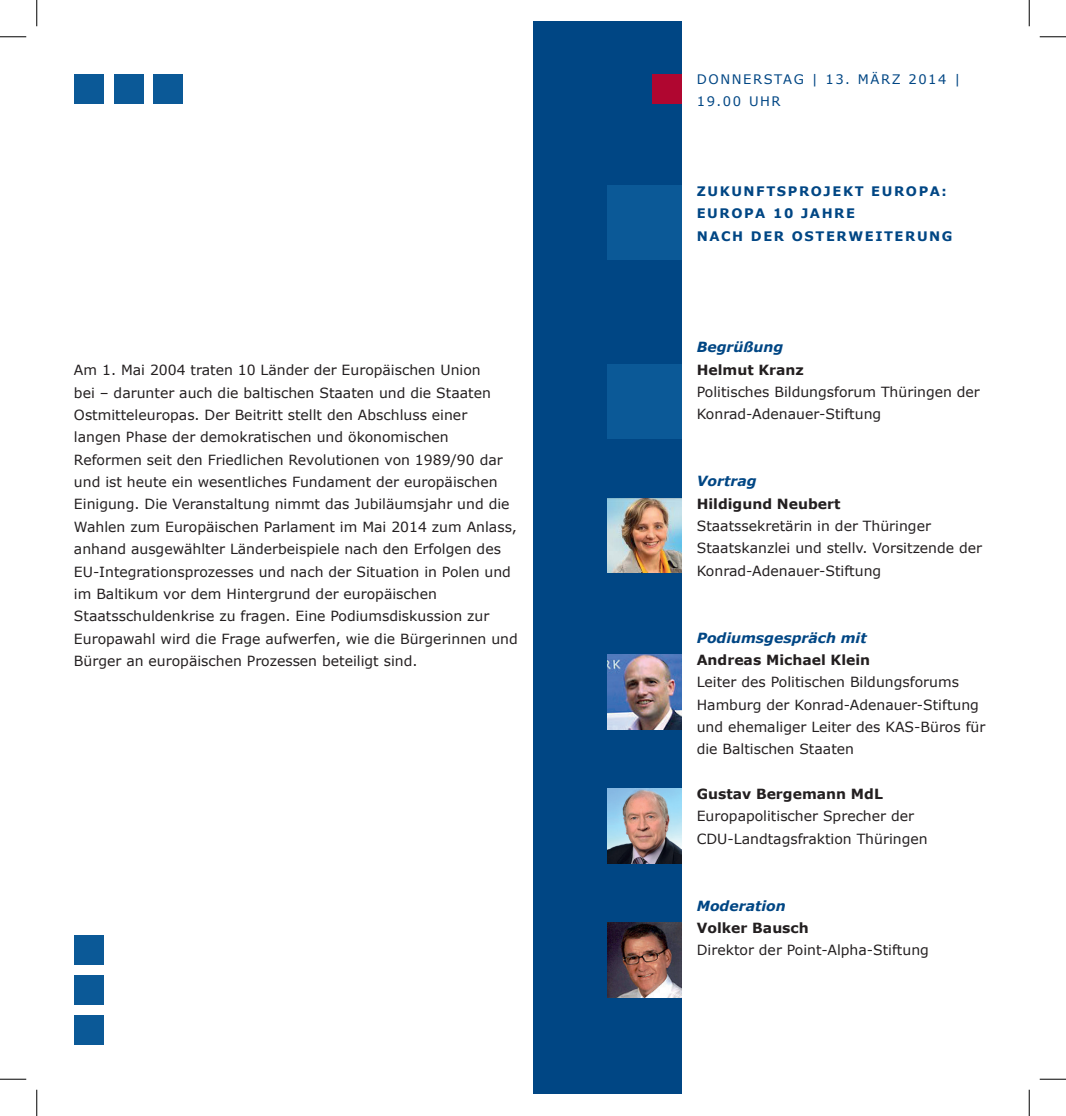
<style>
.page{position:relative;width:1066px;height:1116px;background:#fff}
.page>*{position:absolute;margin:0;border:0;box-sizing:border-box;transform-origin:0 0}
.t1{font:14px/22.4px "Verdana";color:#231f20}
.t2{font:700 14px "Verdana";color:#231f20}
.t3{font:italic 700 14px "Verdana";color:#004684}
.t4{font:700 13.12px/22.4px "Verdana";letter-spacing:.12em;color:#004684}
.t5{font:13.12px/22.4px "Verdana";letter-spacing:.12em;color:#004684}
</style>
<div class="page">
<div style="left:533px;top:22px;width:149px;height:1071px;background:#004684"></div>
<div style="left:652px;top:74px;width:30px;height:30px;background:#b00630"></div>
<img style="left:607px;top:498px;width:75px;height:74px">
<div style="left:74px;top:935px;width:30px;height:29px;background:#0b5997"></div>
<div style="left:74px;top:974px;width:30px;height:30px;background:#0b5997"></div>
<div style="left:74px;top:1014px;width:30px;height:30px;background:#0b5997"></div>
<img style="left:607px;top:654px;width:75px;height:75px">
<div style="left:607px;top:186px;width:75px;height:74px;background:#0b5997"></div>
<div style="left:153px;top:74px;width:30px;height:30px;background:#0b5997"></div>
<div style="left:114px;top:74px;width:29px;height:30px;background:#0b5997"></div>
<div style="left:74px;top:74px;width:30px;height:30px;background:#0b5997"></div>
<img style="left:607px;top:788px;width:75px;height:75px">
<div style="left:607px;top:364px;width:75px;height:75px;background:#0b5997"></div>
<img style="left:607px;top:922px;width:75px;height:75px">
<svg style="left:0;top:36px;width:26px;height:1px"></svg>
<svg style="left:1039px;top:36px;width:27px;height:1px"></svg>
<svg style="left:0;top:1078px;width:26px;height:1px"></svg>
<svg style="left:1039px;top:1078px;width:27px;height:1px"></svg>
<svg style="left:36px;top:0;width:1px;height:26px"></svg>
<svg style="left:36px;top:1089px;width:1px;height:26px"></svg>
<svg style="left:1029px;top:0;width:1px;height:26px"></svg>
<svg style="left:1029px;top:1089px;width:1px;height:26px"></svg>
<p class="t1" style="left:74px;top:358px;width:445px">Am 1. Mai 2004 traten 10 Länder der Europäischen U nion<br>bei – darunter auch die baltischen Staaten und die Staaten Ostmitteleuropas. Der Beitritt stellt den Abschluss einer langen Phase der demokratischen und ökonomischen Reformen seit den Friedlichen Revolutionen von 1989/90 dar und ist heute ein wesentliches Fundament der europäischen Einigung. Die Veranstaltung nimmt das Jubiläumsjahr und die Wahlen zum Europäischen Parlament im Mai 2014 zum Anlass, anhand ausgewählter Länderbeispiele nach den Erfolgen des EU-Integrationsprozesses und nach der Situation in Polen und im Baltikum vor dem H intergrund der europäischen Staatsschuldenkrise zu fragen. Eine Podiumsdiskussion zur Europawahl wird die Frage aufwerfen, wie die Bürgerinnen und Bürger an europäischen Prozessen beteiligt sind.</p>
<p class="t5" style="left:697px;top:68px;width:265px">Donnerstag | 13. März 2014 |<br>19.00 Uhr</p>
<p class="t4" style="left:697px;top:179px;width:257px">Zukunftsprojekt Europa:<br>Europa 10 Jahre<br>nach der Osterweiterung</p>
<p class="t3" style="left:697px;top:338px;width:88px">Begrüßung</p>
<p class="t2" style="left:697px;top:360px;width:109px">Helmut Kranz</p>
<p class="t1" style="left:697px;top:380px;width:285px">Politisches Bildungsforum Thüringen der<br>Konrad-Adenauer-Stiftung</p>
<p class="t3" style="left:697px;top:472px;width:61px">Vortrag</p>
<p class="t2" style="left:697px;top:494px;width:145px">H ildigund Neubert</p>
<p class="t1" style="left:697px;top:514px;width:287px">Staatssekretärin in der Thüringer<br>Staatskanzlei und stellv. Vorsitzende der<br>Konrad-Adenauer-Stiftung</p>
<p class="t3" style="left:697px;top:628px;width:171px">Podiumsgespräch mit</p>
<p class="t2" style="left:697px;top:650px;width:175px">Andreas Michael Klein</p>
<p class="t1" style="left:697px;top:670px;width:284px">Leiter des Politischen Bildungsforums<br>Hamburg der Konrad-Adenauer-Stiftung und ehemaliger Leiter des KAS</p>
<p class="t1" style="left:914px;top:715px;width:73px">-Büros für</p>
<p class="t1" style="left:697px;top:737px;width:159px">die Baltischen Staaten</p>
<p class="t2" style="left:697px;top:784px;width:188px">Gustav Bergemann MdL</p>
<p class="t1" style="left:697px;top:804px;width:219px">Europapolitischer Sprecher der<br>CDU</p>
<p class="t1" style="left:727px;top:826px;width:202px">-Landtagsfraktion Thüringen</p>
<p class="t3" style="left:697px;top:896px;width:91px">Moderation</p>
<p class="t2" style="left:697px;top:918px;width:114px">Volker Bausch</p>
<p class="t1" style="left:697px;top:938px;width:234px">Direktor der Point-Alpha-Stiftung</p>
</div>
